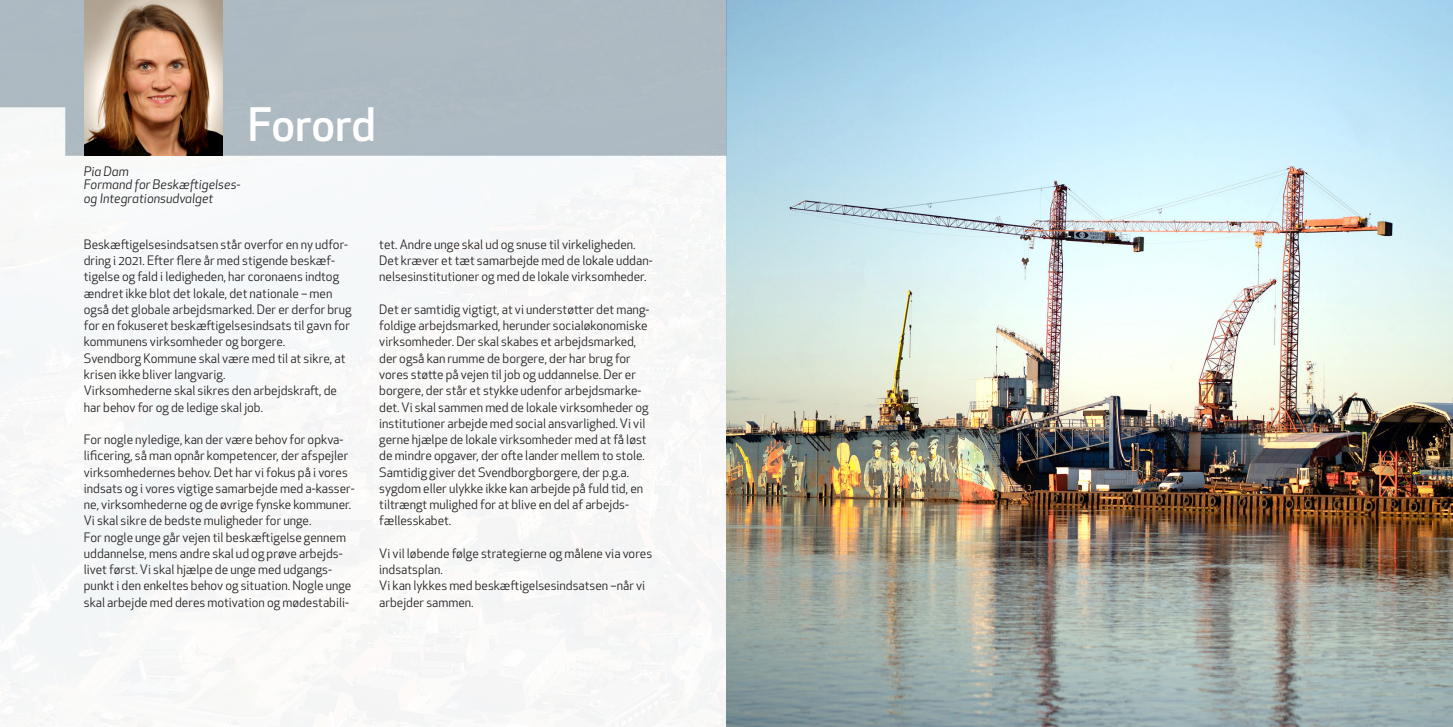
<style>
.page{position:relative;width:1453px;height:727px;background:#fff}
.page>*{position:absolute;margin:0;border:0;box-sizing:border-box;transform-origin:0 0}
.t1{font:500 45px "Apex New";color:#fff}
.t2{font:italic 12.75px/13.8px "Apex New";color:#231f20}
.t3{font:12.62px/16.2px "Apex New";color:#231f20}
</style>
<div class="page">
<img style="left:726px;top:0;width:727px;height:726px">
<div style="left:0;top:0;width:726px;height:156px;background:#aebac2"></div>
<img style="left:85px;top:0;width:138px;height:156px">
<p class="t2" style="left:84px;top:164px;width:158px">Pia Dam<br>Formand for Beskæftigelses&shy;og Integrationsudvalget</p>
<p class="t1" style="left:248px;top:94px;width:130px">Forord</p>
<p class="t3" style="left:84px;top:236px;width:269px">Beskæftigelsesindsatsen står overfor en ny udfor&shy;dring i 2021. Efter flere år med stigende beskæf&shy;tigelse og fald i ledigheden, har coronaens indtog ændret ikke blot det lokale, det nationale – men også det globale arbejdsmarked. Der er derfor brug for en fokuseret beskæftigelsesindsats til gavn for kommunens virksomheder og borgere.<br>Svendborg Kommune skal være med til at sikre, at krisen ikke bliver langvarig.<br>Virksomhederne skal sikres den arbejdskraft, de har behov for og de ledige skal job.</p>
<p class="t3" style="left:84px;top:431px;width:272px">For nogle nyledige, kan der være behov for opkva&shy;lificering, så man opnår kompetencer, der afspejler virksomhedernes behov. Det har vi fokus på i vores indsats og i vores vigtige samarbejde med a-kasser&shy;ne, virksomhederne og de øvrige fynske kommuner.</p>
<p class="t3" style="left:84px;top:512px;width:269px">Vi skal sikre de bedste muligheder for unge.<br>For nogle unge går vejen til beskæftigelse gennem uddannelse, mens andre skal ud og prøve arbejds&shy;livet først. Vi skal hjælpe de unge med udgangs&shy;punkt i den enkeltes behov og situation. Nogle unge skal arbejde med deres motivation og mødestabili-</p>
<p class="t3" style="left:379px;top:236px;width:275px">tet. Andre unge skal ud og snuse til virkeligheden.<br>Det kræver et tæt samarbejde med de lokale uddan&shy;nelsesinstitutioner og med de lokale virksomheder.</p>
<p class="t3" style="left:379px;top:301px;width:272px">Det er samtidig vigtigt, at vi understøtter det mang&shy;foldige arbejdsmarked, herunder socialøkonomiske virksomheder. Der skal skabes et arbejdsmarked, der også kan rumme de borgere, der har brug for vores støtte på vejen til job og uddannelse. Der er borgere, der står et stykke udenfor arbejdsmarke&shy;det. Vi skal sammen med de lokale virksomheder og institutioner arbejde med social ansvarlighed. Vi vil gerne hjælpe de lokale virksomheder med at få løst de mindre opgaver, der ofte lander mellem to stole.<br>Samtidig giver det Svendborgborgere, der p.g.a. sygdom eller ulykke ikke kan arbejde på fuld tid, en tiltrængt mulighed for at blive en del af arbejds&shy;fællesskabet.</p>
<p class="t3" style="left:379px;top:545px;width:274px">Vi vil løbende følge strategierne og målene via vores indsatsplan.</p>
<p class="t3" style="left:379px;top:577px;width:268px">Vi kan lykkes med beskæftigelsesindsatsen –når vi arbejder sammen.</p>
</div>
